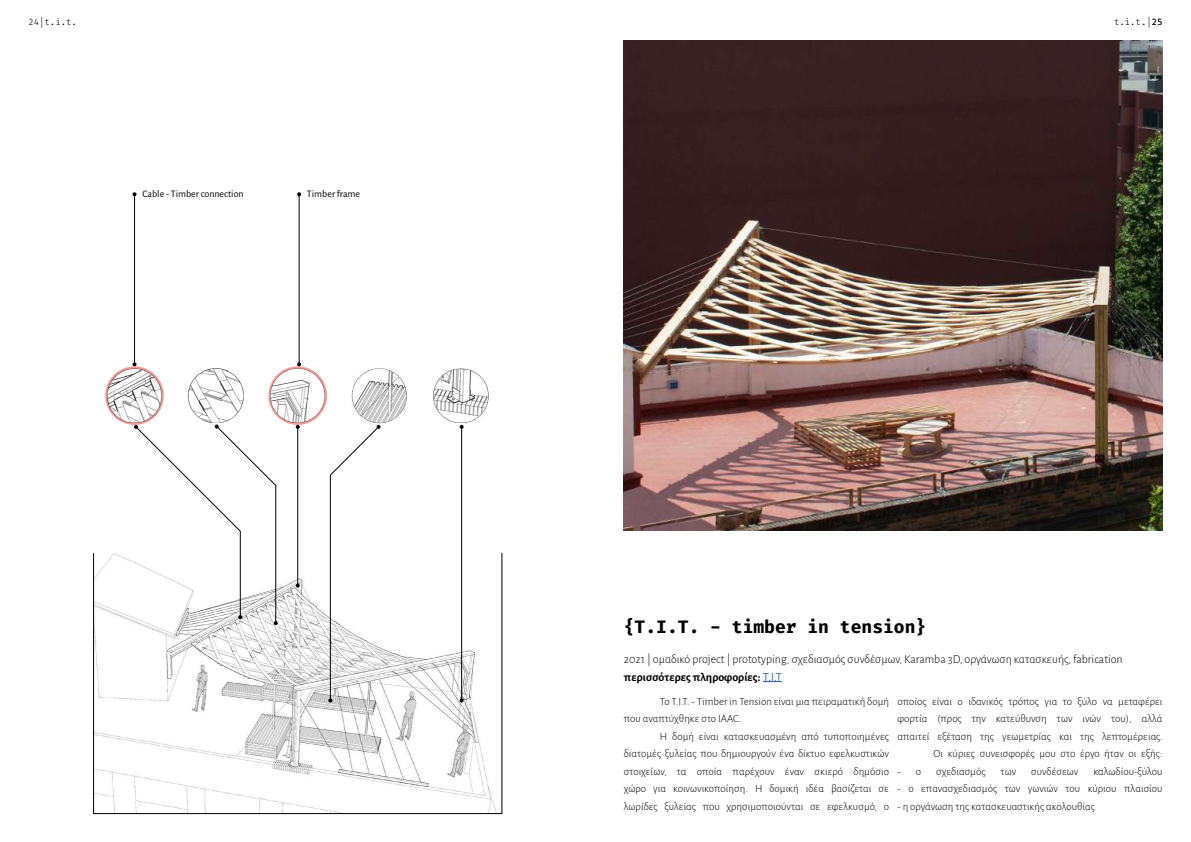
<style>
.page{position:relative;width:1191px;height:842px;background:#fff}
.page>*{position:absolute;margin:0;border:0;box-sizing:border-box;transform-origin:0 0}
.t1{font:700 18px "Fira Code";color:#020203}
.t2{font:300 12px/18px "Alegreya Sans";color:#020203}
.t3{font:300 11px/17.5px "Alegreya Sans";color:#020203}
.t4{font:10px "Alegreya Sans";color:#020203}
.t5{font:300 9px "Fira Code";color:#000}
.s1{font-weight:700}
.s2{font-family:"Avenir Next Cyr";font-weight:400;font-size:11px;color:#275b9b}
</style>
<div class="page">
<img style="left:95px;top:555px;width:401px;height:257px">
<div style="left:93px;top:553px;width:409px;height:261px;border:1px solid #000"></div>
<img style="left:105px;top:364px;width:384px;height:63px">
<svg style="left:270px;top:368px;width:56px;height:56px"></svg>
<div style="left:268px;top:366px;width:59px;height:59px;border:2px solid #f25a5a;border-radius:50%"></div>
<hr style="left:297px;top:427px;width:1px;height:158px;background:#000">
<svg style="left:296px;top:583px;width:4px;height:4px"></svg>
<svg style="left:296px;top:425px;width:4px;height:4px"></svg>
<svg style="left:328px;top:425px;width:52px;height:277px"></svg>
<hr style="left:134px;top:194px;width:1px;height:170px;background:#000">
<svg style="left:132px;top:362px;width:4px;height:4px"></svg>
<svg style="left:132px;top:192px;width:4px;height:4px"></svg>
<hr style="left:299px;top:194px;width:1px;height:170px;background:#000">
<svg style="left:297px;top:362px;width:4px;height:4px"></svg>
<svg style="left:297px;top:192px;width:4px;height:4px"></svg>
<svg style="left:134px;top:424px;width:144px;height:201px"></svg>
<hr style="left:461px;top:427px;width:1px;height:273px;background:#000">
<svg style="left:459px;top:425px;width:4px;height:4px"></svg>
<svg style="left:459px;top:698px;width:4px;height:4px"></svg>
<svg style="left:763px;top:681px;width:19px;height:1px"></svg>
<img style="left:624px;top:40px;width:538px;height:490px">
<p class="t5" style="left:28px;top:14px;width:50px">24|t.i.t.</p>
<p class="t4" style="left:142px;top:187px;width:103px">Cable - Timber connection</p>
<p class="t4" style="left:307px;top:187px;width:55px">Timber frame</p>
<p class="t5" style="left:1114px;top:14px;width:50px">t.i.t.|25</p>
<h1 class="t1" style="left:624px;top:611px;width:304px">{T.I.T. - timber in tension}</h1>
<p class="t2" style="left:624px;top:649px;width:500px">2021 | ομαδικό project | prototyping, σχεδιασμός συνδέσμων, Karamba 3D, οργάνωση κατασκευής, fabrication <span class="s1">περισσότερες πληροφορίες:</span> <span class="s2">T.I.T</span></p>
<p class="t3" style="left:624px;top:692px;width:267px;text-indent:36px">Το T.I.T. - Timber in Tension είναι μια πειραματική δομή που αναπτύχθηκε στο IAAC.</p>
<p class="t3" style="left:624px;top:727px;width:267px;text-align:justify;text-indent:36px">Η δομή είναι κατασκευασμένη από τυποποιημένες διατομές ξυλείας που δημιουργούν ένα δίκτυο εφελκυστικών στοιχείων, τα οποία παρέχουν έναν σκιερό δημόσιο χώρο για κοινωνικοποίηση. Η δομική ιδέα βασίζεται σε λωρίδες ξυλείας που χρησιμοποιούνται σε εφελκυσμό, ο</p>
<p class="t3" style="left:897px;top:692px;width:267px;text-align:right">οποίος είναι ο ιδανικός τρόπος για το ξύλο να μεταφέρει φορτία (προς την κατεύθυνση των ινών του), αλλά απαιτεί εξέταση της γεωμετρίας και της λεπτομέρειας.<br>Οι κύριες συνεισφορές μου στο έργο ήταν οι εξής:</p>
<p class="t3" style="left:897px;top:762px;width:25px">- ο</p>
<p class="t3" style="left:936px;top:762px;width:51px">σχεδιασμός</p>
<p class="t3" style="left:1000px;top:762px;width:17px">των</p>
<p class="t3" style="left:1031px;top:762px;width:49px">συνδέσεων</p>
<p class="t3" style="left:1093px;top:762px;width:71px">καλωδίου-ξύλου</p>
<p class="t3" style="left:897px;top:779px;width:267px">- ο επανασχεδιασμός των γωνιών του κύριου πλαισίου</p>
<p class="t3" style="left:897px;top:797px;width:199px">- η οργάνωση της κατασκευαστικής ακολουθίας</p>
</div>
